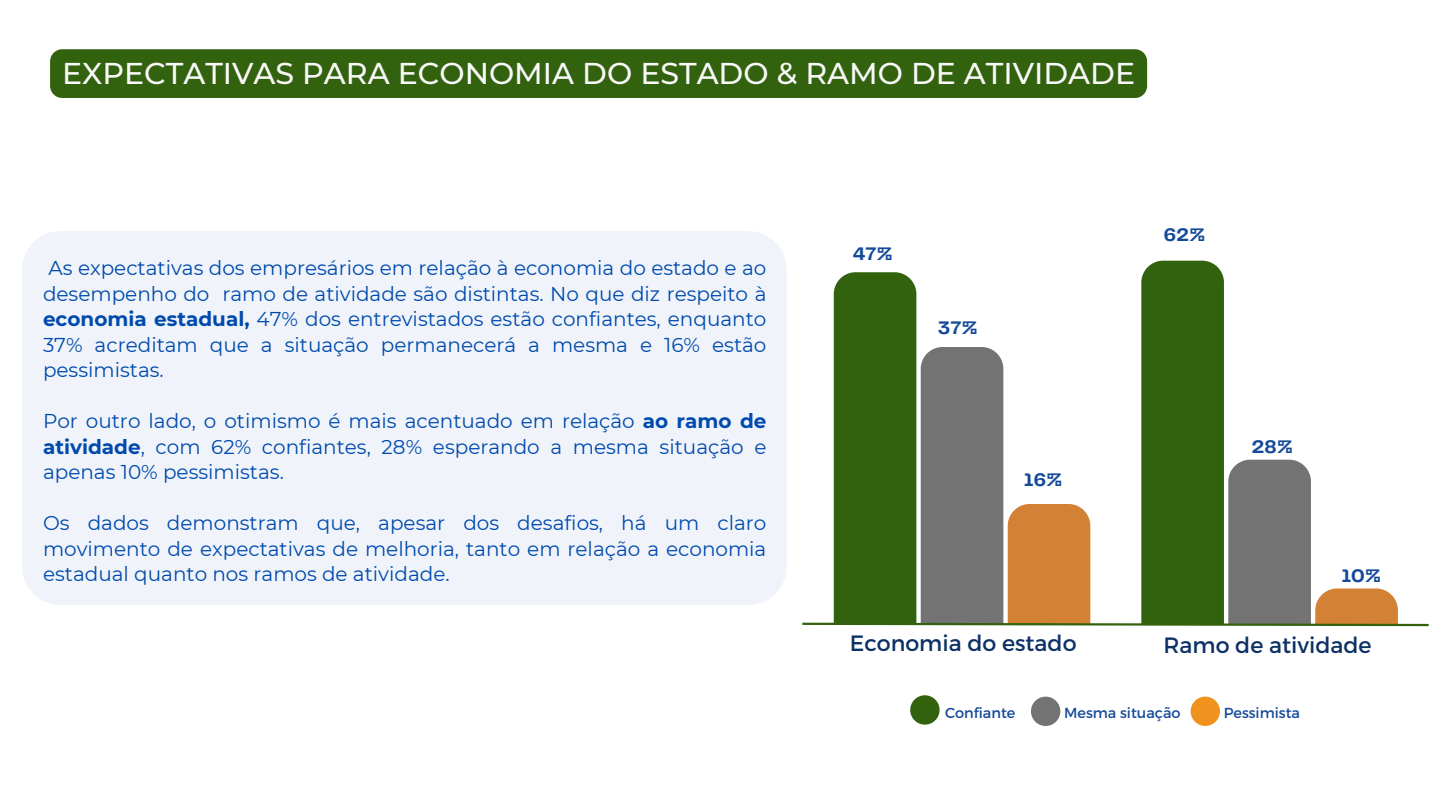
<style>
.page{position:relative;width:1440px;height:810px;background:#fff}
.page>*{position:absolute;margin:0;border:0;box-sizing:border-box;transform-origin:0 0}
.t1{font:500 30px "Montserrat";color:#f9f9f9}
.t2{font:22.2px "Montserrat";color:#0d3166}
.t3{font:20px/25.5px "Montserrat";color:#004aad;text-align:justify}
.t4{font:700 18.9px "Telegraf";color:#144a99}
.t5{font:14.5px "Montserrat";color:#144a99}
.s1{font-weight:700}
</style>
<div class="page">
<div style="left:910px;top:695px;width:30px;height:30px;background:#32620e;border-radius:50%"></div>
<div style="left:1031px;top:697px;width:29px;height:29px;background:#737373;border-radius:50%"></div>
<div style="left:1191px;top:697px;width:29px;height:29px;background:#f0921e;border-radius:50%"></div>
<svg style="left:802px;top:261px;width:627px;height:366px"></svg>
<div style="left:22px;top:231px;width:764px;height:374px;background:#f0f4fa"></div>
<div style="left:50px;top:49px;width:1097px;height:49px;background:#32620e;border-radius:12px"></div>
<h2 class="t1" style="left:62px;top:55px;width:1075px">EXPECTATIVAS PARA ECONOMIA DO ESTADO &amp; RAMO DE ATIVIDADE</h2>
<h2 class="t3" style="left:43px;top:255px;width:725px">As expectativas dos empresários em relação à economia do estado e ao desempenho do ramo de atividade são distintas. No que diz respeito à <span class="s1">economia estadual,</span> 47% dos entrevistados estão confiantes, enquanto 37% acreditam que a situação permanecerá a mesma e 16% estão pessimistas.</h2>
<h2 class="t3" style="left:43px;top:408px;width:725px">Por outro lado, o otimismo é mais acentuado em relação <span class="s1">ao ramo de atividade</span>, com 62% confiantes, 28% esperando a mesma situação e apenas 10% pessimistas.</h2>
<h2 class="t3" style="left:43px;top:510px;width:725px">Os dados demonstram que, apesar dos desafios, há um claro movimento de expectativas de melhoria, tanto em relação a economia estadual quanto nos ramos de atividade.</h2>
<p class="t4" style="left:853px;top:245px;width:41px">47%</p>
<p class="t4" style="left:938px;top:319px;width:41px">37%</p>
<p class="t4" style="left:1024px;top:472px;width:40px">16%</p>
<h3 class="t4" style="left:1164px;top:226px;width:43px">62%</h3>
<h3 class="t4" style="left:1251px;top:438px;width:43px">28%</h3>
<h3 class="t4" style="left:1341px;top:567px;width:41px">10%</h3>
<h3 class="t2" style="left:850px;top:628px;width:228px">Economia do estado</h3>
<h2 class="t2" style="left:1164px;top:630px;width:209px">Ramo de atividade</h2>
<h1 class="t5" style="left:945px;top:703px;width:72px">Confiante</h1>
<h3 class="t5" style="left:1064px;top:703px;width:118px">Mesma situação</h3>
<h3 class="t5" style="left:1224px;top:703px;width:78px">Pessimista</h3>
</div>
